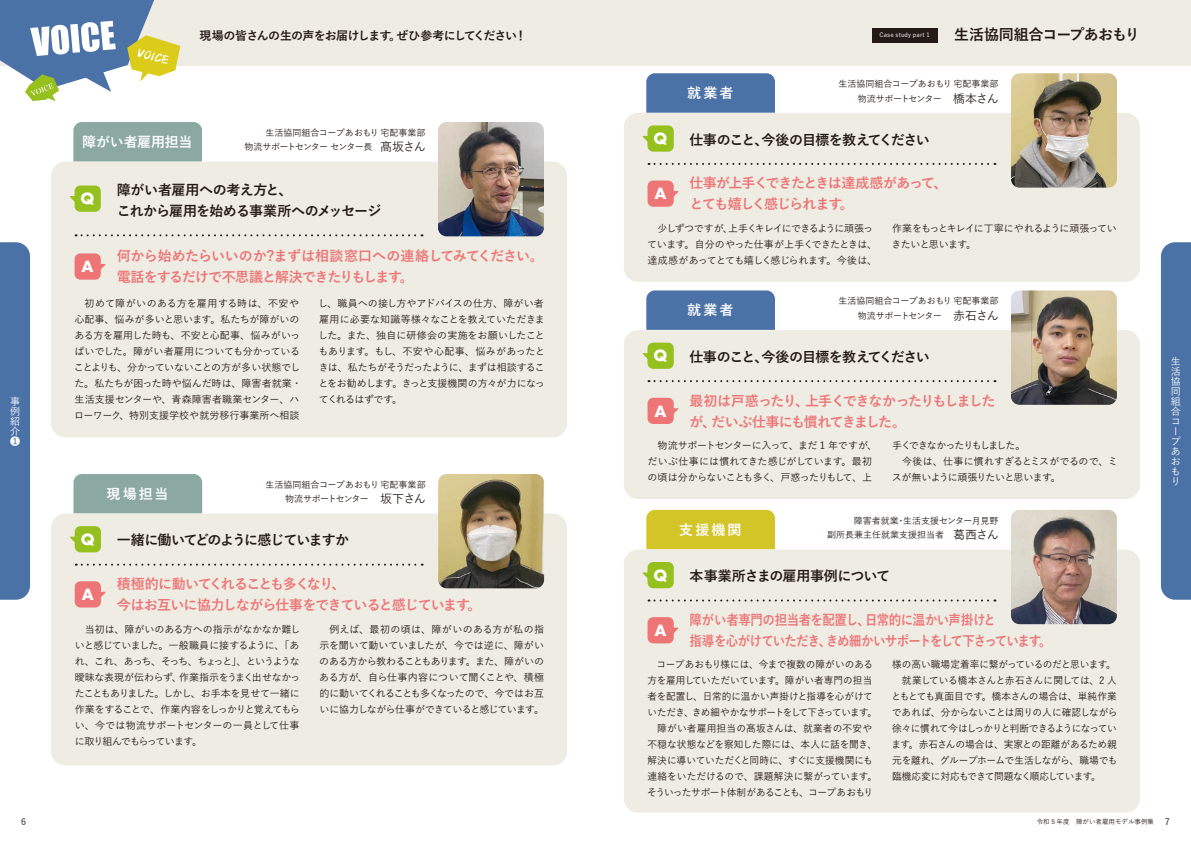
<style>
.page{position:relative;width:1191px;height:842px;background:#fff}
.page>*{position:absolute;margin:0;border:0;box-sizing:border-box;transform-origin:0 0}
.t1{font:700 15px "Yu Go";letter-spacing:-.045em;color:#231916}
.t2{font:700 15px "Futura";color:#fff}
.t3{font:700 14px/21px "Yu Go";letter-spacing:-.065em;color:#ed7576}
.t4{font:700 14px/21px "Yu Go";letter-spacing:-.055em;color:#231916}
.t5{font:700 14px/21px "Yu Go";letter-spacing:-.095em;color:#ed7576}
.t6{font:700 14px/21px "Yu Go";letter-spacing:-.045em;color:#ed7576;scale:.89 1}
.t7{font:700 14px "Yu Go";letter-spacing:-.085em;color:#231916}
.t8{font:700 14px "Yu Go";letter-spacing:.145em;color:#fff}
.t9{font:700 14px "Yu Go";letter-spacing:-.02em;color:#fff}
.t10{font:700 12px "Yu Go";letter-spacing:-.065em;color:#231916}
.t11{font:500 10px/16px "Yu Go";letter-spacing:-.03em;color:#231916;text-align:justify}
.t12{font:500 10px/16px "Yu Go";letter-spacing:-.01em;color:#231916;text-align:center;scale:.96 1}
.t13{font:500 10px/16px "Yu Go";color:#231916}
.t14{font:500 10px/16px "Yu Go";letter-spacing:-.06em;color:#231916}
.t15{font:500 10px "Yu Go";letter-spacing:-.005em;color:#231916}
.t16{font:500 10px "Yu Go";letter-spacing:.005em;color:#231916}
.t17{font:500 10px/16px "Yu Go";letter-spacing:-.075em;color:#231916}
.t18{font:500 10px "Yu Go";letter-spacing:-.08em;color:#231916}
.t19{font:500 10px "Yu Go";letter-spacing:-.055em;color:#231916}
.t20{font:500 10px/10px "Yu Go";color:#fff;text-align:justify}
.t21{font:500 10px "Yu Go";letter-spacing:-.065em;color:#231916}
.t22{font:500 10px "Yu Go";letter-spacing:-.115em;color:#231916}
.t23{font:500 9px/14.5px "Yu Go";color:#231916;text-align:right}
.t24{font:500 9px/14.5px "Yu Go";letter-spacing:-.035em;color:#231916;text-align:right}
.t25{font:500 6.5px "Yu Go";color:#231916}
.t26{font:500 6px "Yu Go";letter-spacing:.03em;color:#fff}
.s1{font-size:12px}
.s2{font-size:9px}
</style>
<div class="page">
<div style="left:0;top:0;width:1191px;height:65px;background:#efece3"></div>
<div style="left:0;top:242px;width:30px;height:358px;background:#4b72a7"></div>
<div style="left:1161px;top:242px;width:30px;height:358px;background:#4b72a7"></div>
<div style="left:872px;top:28px;width:65px;height:14px;background:#231916"></div>
<div style="left:51px;top:162px;width:516px;height:275px;background:#efece3;border-radius:14px"></div>
<svg style="left:76px;top:234px;width:346px;height:2px"></svg>
<div style="left:73px;top:122px;width:129px;height:39px;background:#8ba9a1"></div>
<div style="left:75px;top:253px;width:26px;height:27px;background:#ed7576;border-radius:6px"></div>
<svg style="left:100px;top:264px;width:6px;height:8px"></svg>
<div style="left:75px;top:186px;width:26px;height:26px;background:#96c01d;border-radius:6px"></div>
<svg style="left:69px;top:196px;width:6px;height:8px"></svg>
<img style="left:438px;top:122px;width:106px;height:114px">
<div style="left:624px;top:113px;width:516px;height:169px;background:#efece3;border-radius:14px"></div>
<svg style="left:648px;top:163px;width:347px;height:2px"></svg>
<div style="left:646px;top:73px;width:129px;height:40px;background:#4b72a7"></div>
<div style="left:647px;top:181px;width:27px;height:26px;background:#ed7576;border-radius:6px"></div>
<svg style="left:673px;top:191px;width:6px;height:8px"></svg>
<div style="left:647px;top:125px;width:27px;height:27px;background:#96c01d;border-radius:6px"></div>
<svg style="left:642px;top:136px;width:6px;height:8px"></svg>
<img style="left:1011px;top:73px;width:106px;height:115px">
<div style="left:624px;top:330px;width:516px;height:169px;background:#efece3;border-radius:14px"></div>
<svg style="left:648px;top:380px;width:347px;height:2px"></svg>
<div style="left:646px;top:290px;width:129px;height:40px;background:#4b72a7"></div>
<div style="left:647px;top:398px;width:27px;height:26px;background:#ed7576;border-radius:6px"></div>
<svg style="left:673px;top:408px;width:6px;height:8px"></svg>
<div style="left:647px;top:343px;width:27px;height:26px;background:#96c01d;border-radius:6px"></div>
<svg style="left:642px;top:353px;width:6px;height:8px"></svg>
<img style="left:1011px;top:290px;width:106px;height:115px">
<div style="left:646px;top:510px;width:129px;height:39px;background:#d3c428"></div>
<div style="left:624px;top:549px;width:516px;height:264px;background:#efece3;border-radius:14px"></div>
<svg style="left:648px;top:599px;width:347px;height:2px"></svg>
<div style="left:647px;top:617px;width:27px;height:26px;background:#ed7576;border-radius:6px"></div>
<svg style="left:673px;top:628px;width:6px;height:7px"></svg>
<div style="left:647px;top:562px;width:27px;height:26px;background:#96c01d;border-radius:6px"></div>
<svg style="left:642px;top:572px;width:6px;height:8px"></svg>
<img style="left:1011px;top:510px;width:106px;height:114px">
<div style="left:73px;top:474px;width:129px;height:39px;background:#8ba9a1"></div>
<div style="left:51px;top:514px;width:516px;height:251px;background:#efece3;border-radius:14px"></div>
<svg style="left:76px;top:564px;width:347px;height:2px"></svg>
<div style="left:75px;top:581px;width:26px;height:26px;background:#ed7576;border-radius:6px"></div>
<svg style="left:101px;top:592px;width:5px;height:5px"></svg>
<div style="left:75px;top:526px;width:26px;height:26px;background:#96c01d;border-radius:6px"></div>
<svg style="left:70px;top:537px;width:5px;height:7px"></svg>
<img style="left:438px;top:474px;width:106px;height:114px">
<svg style="left:0;top:0;width:180px;height:101px"></svg>
<p class="t10" style="left:200px;top:29px;width:328px">現場の皆さんの生の声をお届けします。ぜひ参考にしてください！</p>
<p class="t26" style="left:879px;top:30px;width:52px">Case study part 1</p>
<h1 class="t1" style="left:954px;top:26px;width:187px">生活協同組合コープあおもり</h1>
<p class="t20" style="left:10px;top:395px;width:11px">事例紹介❶</p>
<h2 class="t9" style="left:82px;top:134px;width:112px">障がい者雇用担当</h2>
<p class="t24" style="left:244px;top:124px;width:183px">生活協同組合コープあおもり 宅配事業部<br>物流サポートセンター センター長 <span class="s1">髙坂さん</span></p>
<h2 class="t4" style="left:117px;top:180px;width:266px">障がい者雇用への考え方と、<br>これから雇用を始める事業所へのメッセージ</h2>
<h2 class="t3" style="left:117px;top:246px;width:429px">何から始めたらいいのか?まずは相談窓口への連絡してみてください。電話をするだけで不思議と解決できたりもします。</h2>
<p class="t13" style="left:74px;top:294px;width:229px;text-indent:11px">初めて障がいのある方を雇用する時は、不安や心配事、悩みが多いと思います。私たちが障がいのある方を雇用した時も、不安と心配事、悩みがいっぱいでした。障がい者雇用についても分かっていることよりも、分かっていないことの方が多い状態でした。私たちが困った時や悩んだ時は、障害者就業・生活支援センターや、青森障害者職業センター、ハローワーク、特別支援学校や就労移行事業所へ相談</p>
<p class="t11" style="left:318px;top:294px;width:228px">し、職員への接し方やアドバイスの仕方、障がい者雇用に必要な知識等様々なことを教えていただきました。また、独自に研修会の実施をお願いしたこともあります。もし、不安や心配事、悩みがあったときは、私たちがそうだったように、まずは相談することをお勧めします。きっと支援機関の方々が力になってくれるはずです。</p>
<h1 class="t2" style="left:81px;top:188px;width:15px">Q</h1>
<h1 class="t2" style="left:82px;top:256px;width:14px">A</h1>
<h1 class="t2" style="left:81px;top:528px;width:15px">Q</h1>
<h1 class="t2" style="left:82px;top:583px;width:14px">A</h1>
<p class="t23" style="left:265px;top:476px;width:162px">生活協同組合コープあおもり 宅配事業部物流サポートセンター 　<span class="s1">坂下さん</span></p>
<h2 class="t8" style="left:107px;top:486px;width:63px">現場担当</h2>
<h2 class="t7" style="left:117px;top:532px;width:234px">一緒に働いてどのように感じていますか</h2>
<h2 class="t3" style="left:117px;top:574px;width:366px">積極的に動いてくれることも多くなり、<br>今はお互いに協力しながら仕事をできていると感じています。</h2>
<p class="t11" style="left:75px;top:620px;width:227px;text-indent:10px">当初は、障がいのある方への指示がなかなか難しいと感じていました。一般職員に接するように、「あれ、これ、あっち、そっち、ちょっと」、というような曖昧な表現が伝わらず、作業指示をうまく出せなかったこともありました。しかし、お手本を見せて一緒に作業をすることで、作業内容をしっかりと覚えてもらい、今では物流サポートセンターの一員として仕事に取り組んでもらっています。</p>
<p class="t11" style="left:319px;top:620px;width:226px;text-indent:10px">例えば、最初の頃は、障がいのある方が私の指示を聞いて動いていましたが、今では逆に、障がいのある方から教わることもあります。また、障がいのある方が、自ら仕事内容について聞くことや、積極的に動いてくれることも多くなったので、今ではお互いに協力しながら仕事ができていると感じています。</p>
<h1 class="t2" style="left:653px;top:128px;width:15px">Q</h1>
<h1 class="t2" style="left:654px;top:183px;width:14px">A</h1>
<h2 class="t8" style="left:687px;top:85px;width:48px">就業者</h2>
<p class="t23" style="left:838px;top:75px;width:162px">生活協同組合コープあおもり 宅配事業部物流サポートセンター 　<span class="s1">橋本さん</span></p>
<h2 class="t4" style="left:689px;top:129px;width:242px">仕事のこと、今後の目標を教えてください</h2>
<h2 class="t5" style="left:689px;top:173px;width:259px">仕事が上手くできたときは達成感があって、とても嬉しく感じられます。</h2>
<p class="t14" style="left:647px;top:219px;width:231px;text-indent:10px">少しずつですが、上手くキレイにできるように頑張っています。自分のやった仕事が上手くできたときは、達成感があってとても嬉しく感じられます。今後は、</p>
<p class="t17" style="left:891px;top:219px;width:227px">作業をもっとキレイに丁寧にやれるように頑張っていきたいと思います。</p>
<h1 class="t2" style="left:653px;top:345px;width:15px">Q</h1>
<h1 class="t2" style="left:654px;top:400px;width:14px">A</h1>
<h2 class="t8" style="left:687px;top:302px;width:48px">就業者</h2>
<p class="t23" style="left:838px;top:293px;width:162px">生活協同組合コープあおもり 宅配事業部物流サポートセンター 　<span class="s1">赤石さん</span></p>
<h2 class="t4" style="left:689px;top:346px;width:242px">仕事のこと、今後の目標を教えてください</h2>
<h2 class="t5" style="left:689px;top:390px;width:307px">最初は戸惑ったり、上手くできなかったりもしましたが、だいぶ仕事にも慣れてきました。</h2>
<p class="t11" style="left:647px;top:436px;width:231px;text-align:left;text-indent:10px">物流サポートセンターに入って、まだ 1 年ですが、だいぶ仕事には慣れてきた感じがしています。最初の頃は分からないことも多く、戸惑ったりもして、上</p>
<p class="t22" style="left:892px;top:436px;width:135px">手くできなかったりもしました。</p>
<p class="t16" style="left:902px;top:452px;width:217px">今後は、仕事に慣れすぎるとミスがでるので、ミ</p>
<p class="t21" style="left:891px;top:468px;width:171px">スが無いように頑張りたいと思います。</p>
<h1 class="t2" style="left:653px;top:564px;width:15px">Q</h1>
<h1 class="t2" style="left:654px;top:619px;width:14px">A</h1>
<p class="t23" style="left:827px;top:512px;width:173px">障害者就業・生活支援センター月見野<br>副所長兼主任就業支援担当者　<span class="s1">葛西さん</span></p>
<h2 class="t8" style="left:679px;top:522px;width:64px">支援機関</h2>
<h2 class="t4" style="left:689px;top:566px;width:202px">本事業所さまの雇用事例について</h2>
<h2 class="t6" style="left:689px;top:610px;width:408px">障がい者専門の担当者を配置し、日常的に温かい声掛けと<br>指導を心がけていただき、きめ細かいサポートをして下さっています。</h2>
<p class="t12" style="left:647px;top:655px;width:241px">コープあおもり様には、今まで複数の障がいのある<br>方を雇用していただいています。障がい者専門の担当者を配置し、日常的に温かい声掛けと指導を心がけていただき、きめ細やかなサポートをして下さっています。障がい者雇用担当の髙坂さんは、就業者の不安や<br>不穏な状態などを察知した際には、本人に話を聞き、解決に導いていただくと同時に、すぐに支援機関にも連絡をいただけるので、課題解決に繋がっています。そういったサポート体制があることも、コープあおもり</p>
<p class="t15" style="left:892px;top:655px;width:225px">様の高い職場定着率に繋がっているのだと思います。</p>
<p class="t11" style="left:902px;top:671px;width:216px">就業している橋本さんと赤石さんに関しては、2 人</p>
<p class="t16" style="left:891px;top:687px;width:227px">ともとても真面目です。橋本さんの場合は、単純作業</p>
<p class="t11" style="left:892px;top:703px;width:227px">であれば、分からないことは周りの人に確認しながら</p>
<p class="t18" style="left:892px;top:719px;width:226px">徐々に慣れて今はしっかりと判断できるようになってい</p>
<p class="t15" style="left:891px;top:735px;width:227px">ます。赤石さんの場合は、実家との距離があるため親</p>
<p class="t11" style="left:892px;top:751px;width:227px">元を離れ、グループホームで生活しながら、職場でも</p>
<p class="t19" style="left:892px;top:767px;width:210px">臨機応変に対応もできて問題なく順応しています。</p>
<p class="t20" style="left:1171px;top:355px;width:11px;text-align:left">生活協同組合コープあおもり</p>
<p class="t23" style="left:21px;top:813px;width:6px">6</p>
<p class="t25" style="left:1036px;top:816px;width:134px">令和 5 年度　障がい者雇用モデル事例集 <span class="s2">7</span></p>
</div>
